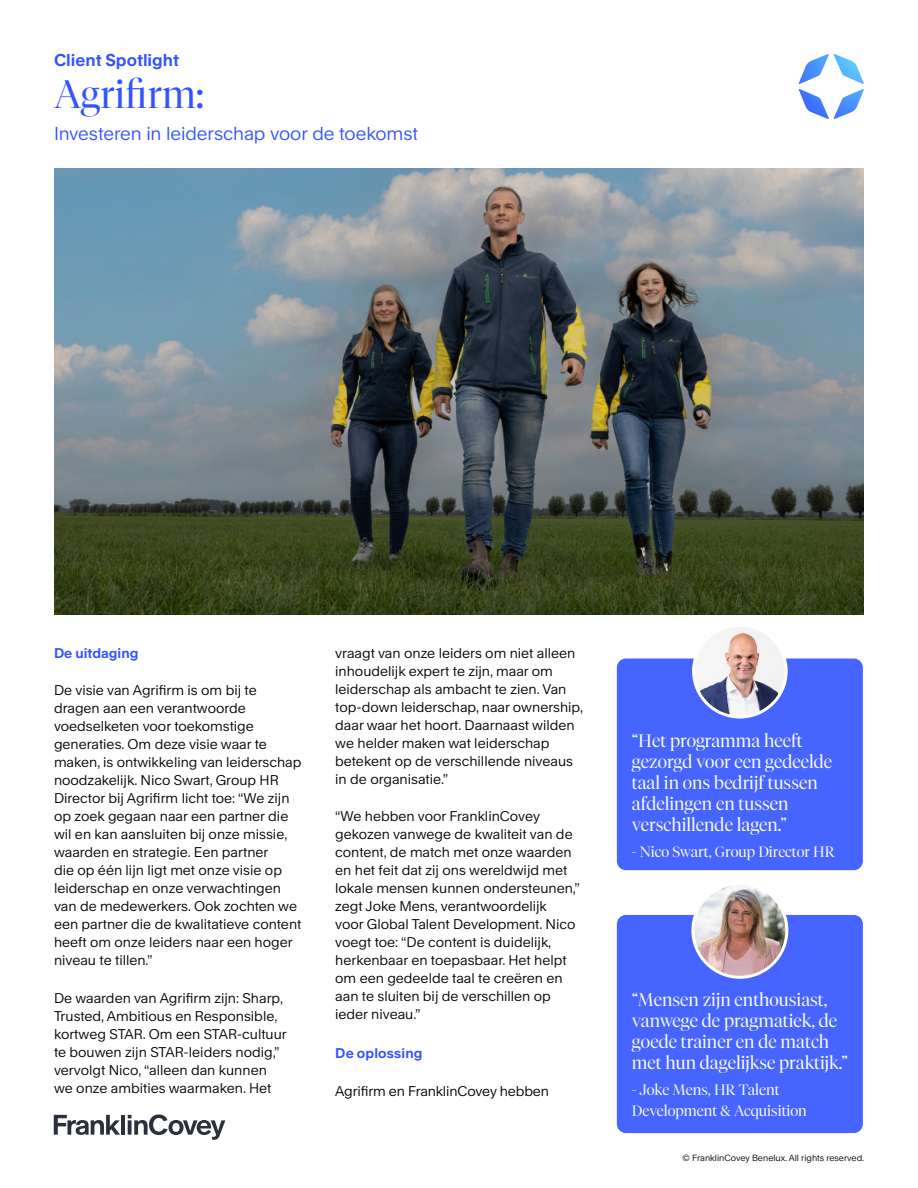
<style>
.page{position:relative;width:918px;height:1188px;background:#fff}
.page>*{position:absolute;margin:0;border:0;box-sizing:border-box;transform-origin:0 0}
.t1{font:300 39px "Tiempos Fine";letter-spacing:.005em;color:#3253ff}
.t2{font:300 18px/21px "Tiempos Fine";color:#fff}
.t3{font:18px "Rand";letter-spacing:-.005em;color:#3253ff}
.t4{font:700 16.5px "Rand";color:#3253ff}
.t5{font:300 15px/21px "Tiempos Fine";color:#fff}
.t6{font:13.5px/18px "Rand";color:#000}
.t7{font:700 13.5px "Rand";letter-spacing:.005em;color:#3253ff}
.t8{font:8.7px "Rand";color:#000}
</style>
<div class="page">
<div style="left:617px;top:915px;width:246px;height:218px;background:#4664ff;border-radius:9px"></div>
<img style="left:54px;top:168px;width:810px;height:446px">
<svg style="left:54px;top:1115px;width:66px;height:20px"></svg>
<hr style="left:121px;top:1115px;width:4px;height:20px;background:#2b303d">
<svg style="left:128px;top:1114px;width:97px;height:26px"></svg>
<div style="left:617px;top:658px;width:246px;height:212px;background:#4664ff;border-radius:9px"></div>
<svg style="left:799px;top:54px;width:65px;height:65px"></svg>
<img style="left:694px;top:625px;width:92px;height:92px;border-radius:46px">
<div style="left:692px;top:624px;width:96px;height:95px;border:3px solid #fff;border-radius:50%"></div>
<img style="left:693px;top:883px;width:94px;height:94px;border-radius:47px">
<div style="left:691px;top:882px;width:97px;height:97px;border:3px solid #fff;border-radius:50%"></div>
<p class="t4" style="left:54px;top:47px;width:127px">Client Spotlight</p>
<h1 class="t1" style="left:54px;top:71px;width:151px">Agrifirm:</h1>
<h2 class="t3" style="left:54px;top:119px;width:366px">Investeren in leiderschap voor de toekomst</h2>
<p class="t7" style="left:54px;top:642px;width:86px">De uitdaging</p>
<p class="t6" style="left:54px;top:680px;width:249px">De visie van Agrifirm is om bij te dragen aan een verantwoorde voedselketen voor toekomstige generaties. Om deze visie waar te maken, is ontwikkeling van leiderschap noodzakelijk. Nico Swart, Group HR Director bij Agrifirm licht toe: “We zijn op zoek gegaan naar een partner die wil en kan aansluiten bij onze missie, waarden en strategie. Een partner<br>die op één lijn ligt met onze visie op leiderschap en onze verwachtingen van de medewerkers. Ook zochten we een partner die de kwalitatieve content heeft om onze leiders naar een hoger niveau te tillen.”</p>
<p class="t6" style="left:54px;top:987px;width:234px">De waarden van Agrifirm zijn: Sharp, Trusted, Ambitious en Responsible, kortweg STAR. Om een STAR-cultuur te bouwen zijn STAR-leiders nodig,” vervolgt Nico, “alleen dan kunnen we onze ambities waarmaken. Het</p>
<p class="t6" style="left:335px;top:643px;width:249px">vraagt van onze leiders om niet alleen inhoudelijk expert te zijn, maar om leiderschap als ambacht te zien. Van top-down leiderschap, naar ownership, daar waar het hoort. Daarnaast wilden we helder maken wat leiderschap betekent op de verschillende niveaus in de organisatie.”</p>
<p class="t6" style="left:335px;top:806px;width:246px">“We hebben voor FranklinCovey gekozen vanwege de kwaliteit van de content, de match met onze waarden en het feit dat zij ons wereldwijd met lokale mensen kunnen ondersteunen,” zegt Joke Mens, verantwoordelijk<br>voor Global Talent Development. Nico voegt toe: “De content is duidelijk, herkenbaar en toepasbaar. Het helpt om een gedeelde taal te creëren en aan te sluiten bij de verschillen op ieder niveau.”</p>
<p class="t7" style="left:335px;top:1043px;width:89px">De oplossing</p>
<p class="t6" style="left:335px;top:1080px;width:215px">Agrifirm en FranklinCovey hebben</p>
<h2 class="t2" style="left:632px;top:730px;width:202px">“Het programma heeft gezorgd voor een gedeelde taal in ons bedrijf tussen afdelingen en tussen verschillende lagen.”</h2>
<p class="t5" style="left:632px;top:841px;width:204px">- Nico Swart, Group Director HR</p>
<h2 class="t2" style="left:632px;top:989px;width:217px">“Mensen zijn enthousiast, vanwege de pragmatiek, de goede trainer en de match met hun dagelijkse praktijk.”</h2>
<p class="t5" style="left:632px;top:1079px;width:177px">- Joke Mens, HR Talent<br>Development &amp; Acquisition</p>
<p class="t8" style="left:683px;top:1150px;width:183px">© FranklinCovey Benelux. All rights reserved.</p>
</div>
